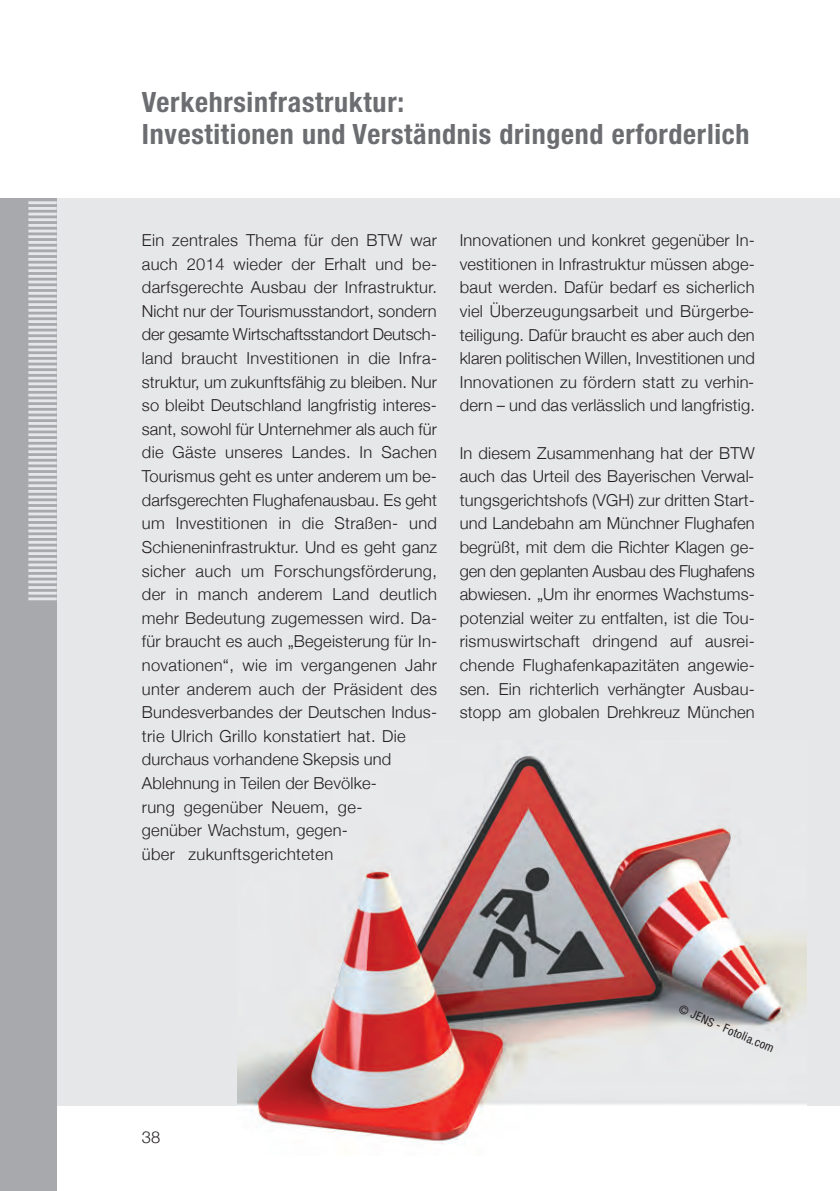
<style>
.page{position:relative;width:840px;height:1191px;background:#fff}
.page>*{position:absolute;margin:0;border:0;box-sizing:border-box;transform-origin:0 0}
.t1{font:700 condensed 28px/32px "Helvetica Neue";letter-spacing:.025em;color:#6c6d70}
.t2{font:300 16.4px/23.6px "Helvetica Neue";letter-spacing:.01em;color:#231f20;text-align:justify}
.t3{font:condensed 12px "Helvetica Neue";color:#231f20}
</style>
<div class="page">
<div style="left:57px;top:198px;width:782px;height:908px;background:#e6e7e9"></div>
<img style="left:237px;top:755px;width:569px;height:389px">
<hr style="left:839px;top:198px;width:1px;height:908px;background:#e6e7e9">
<div style="left:0;top:198px;width:57px;height:993px;background:#a8a9ad"></div>
<hr style="left:28px;top:201px;width:29px;height:3px;background:#e6e7e9">
<hr style="left:28px;top:207px;width:29px;height:3px;background:#e6e7e9">
<hr style="left:28px;top:213px;width:29px;height:2px;background:#e6e7e9">
<hr style="left:28px;top:218px;width:29px;height:3px;background:#e6e7e9">
<hr style="left:28px;top:224px;width:29px;height:3px;background:#e6e7e9">
<hr style="left:28px;top:230px;width:29px;height:2px;background:#e6e7e9">
<hr style="left:28px;top:235px;width:29px;height:3px;background:#e6e7e9">
<hr style="left:28px;top:241px;width:29px;height:3px;background:#e6e7e9">
<hr style="left:28px;top:247px;width:29px;height:2px;background:#e6e7e9">
<hr style="left:28px;top:252px;width:29px;height:3px;background:#e6e7e9">
<hr style="left:28px;top:258px;width:29px;height:3px;background:#e6e7e9">
<hr style="left:28px;top:263px;width:29px;height:3px;background:#e6e7e9">
<hr style="left:28px;top:269px;width:29px;height:3px;background:#e6e7e9">
<hr style="left:28px;top:275px;width:29px;height:3px;background:#e6e7e9">
<hr style="left:28px;top:280px;width:29px;height:3px;background:#e6e7e9">
<hr style="left:28px;top:286px;width:29px;height:3px;background:#e6e7e9">
<hr style="left:28px;top:292px;width:29px;height:3px;background:#e6e7e9">
<hr style="left:28px;top:297px;width:29px;height:3px;background:#e6e7e9">
<hr style="left:28px;top:303px;width:29px;height:3px;background:#e6e7e9">
<hr style="left:28px;top:309px;width:29px;height:3px;background:#e6e7e9">
<hr style="left:28px;top:314px;width:29px;height:3px;background:#e6e7e9">
<hr style="left:28px;top:320px;width:29px;height:3px;background:#e6e7e9">
<hr style="left:28px;top:326px;width:29px;height:3px;background:#e6e7e9">
<hr style="left:28px;top:331px;width:29px;height:3px;background:#e6e7e9">
<hr style="left:28px;top:337px;width:29px;height:3px;background:#e6e7e9">
<hr style="left:28px;top:343px;width:29px;height:3px;background:#e6e7e9">
<hr style="left:28px;top:348px;width:29px;height:3px;background:#e6e7e9">
<hr style="left:28px;top:354px;width:29px;height:3px;background:#e6e7e9">
<hr style="left:28px;top:360px;width:29px;height:2px;background:#e6e7e9">
<hr style="left:28px;top:365px;width:29px;height:3px;background:#e6e7e9">
<hr style="left:28px;top:371px;width:29px;height:3px;background:#e6e7e9">
<hr style="left:28px;top:377px;width:29px;height:2px;background:#e6e7e9">
<hr style="left:28px;top:382px;width:29px;height:3px;background:#e6e7e9">
<hr style="left:28px;top:388px;width:29px;height:3px;background:#e6e7e9">
<hr style="left:28px;top:394px;width:29px;height:2px;background:#e6e7e9">
<hr style="left:28px;top:399px;width:29px;height:3px;background:#e6e7e9">
<hr style="left:28px;top:405px;width:29px;height:3px;background:#e6e7e9">
<hr style="left:28px;top:411px;width:29px;height:2px;background:#e6e7e9">
<hr style="left:28px;top:416px;width:29px;height:3px;background:#e6e7e9">
<hr style="left:28px;top:422px;width:29px;height:3px;background:#e6e7e9">
<hr style="left:28px;top:428px;width:29px;height:2px;background:#e6e7e9">
<hr style="left:28px;top:433px;width:29px;height:3px;background:#e6e7e9">
<hr style="left:28px;top:439px;width:29px;height:3px;background:#e6e7e9">
<hr style="left:28px;top:444px;width:29px;height:3px;background:#e6e7e9">
<hr style="left:28px;top:450px;width:29px;height:3px;background:#e6e7e9">
<hr style="left:28px;top:456px;width:29px;height:3px;background:#e6e7e9">
<hr style="left:28px;top:461px;width:29px;height:3px;background:#e6e7e9">
<hr style="left:28px;top:467px;width:29px;height:3px;background:#e6e7e9">
<hr style="left:28px;top:473px;width:29px;height:3px;background:#e6e7e9">
<hr style="left:28px;top:478px;width:29px;height:3px;background:#e6e7e9">
<hr style="left:28px;top:484px;width:29px;height:3px;background:#e6e7e9">
<hr style="left:28px;top:490px;width:29px;height:3px;background:#e6e7e9">
<hr style="left:28px;top:495px;width:29px;height:3px;background:#e6e7e9">
<hr style="left:28px;top:501px;width:29px;height:3px;background:#e6e7e9">
<hr style="left:28px;top:507px;width:29px;height:3px;background:#e6e7e9">
<hr style="left:28px;top:512px;width:29px;height:3px;background:#e6e7e9">
<hr style="left:28px;top:518px;width:29px;height:3px;background:#e6e7e9">
<hr style="left:28px;top:524px;width:29px;height:3px;background:#e6e7e9">
<hr style="left:28px;top:529px;width:29px;height:3px;background:#e6e7e9">
<hr style="left:28px;top:535px;width:29px;height:3px;background:#e6e7e9">
<hr style="left:28px;top:541px;width:29px;height:2px;background:#e6e7e9">
<hr style="left:28px;top:546px;width:29px;height:3px;background:#e6e7e9">
<hr style="left:28px;top:552px;width:29px;height:3px;background:#e6e7e9">
<hr style="left:28px;top:558px;width:29px;height:2px;background:#e6e7e9">
<hr style="left:28px;top:563px;width:29px;height:3px;background:#e6e7e9">
<hr style="left:28px;top:569px;width:29px;height:3px;background:#e6e7e9">
<hr style="left:28px;top:575px;width:29px;height:2px;background:#e6e7e9">
<hr style="left:28px;top:580px;width:29px;height:3px;background:#e6e7e9">
<hr style="left:28px;top:586px;width:29px;height:3px;background:#e6e7e9">
<hr style="left:28px;top:592px;width:29px;height:2px;background:#e6e7e9">
<hr style="left:28px;top:597px;width:29px;height:3px;background:#e6e7e9">
<h1 class="t1" style="left:142px;top:84px;width:609px">Verkehrsinfrastruktur:<br>Investitionen und Verständnis dringend erforderlich</h1>
<p class="t2" style="left:142px;top:228px;width:297px;text-align:left">Ein zentrales Thema für den BTW war auch 2014 wieder der Erhalt und be&shy;darfsgerechte Ausbau der Infrastruktur.<br>Nicht nur der Tourismusstandort, sondern der gesamte Wirtschaftsstandort Deutsch&shy;land braucht Investitionen in die Infra&shy;struktur, um zukunftsfähig zu bleiben. Nur so bleibt Deutschland langfristig interes&shy;sant, sowohl für Unternehmer als auch für die Gäste unseres Landes. In Sachen Tourismus geht es unter anderem um be&shy;darfsgerechten Flughafenausbau. Es geht um Investitionen in die Straßen- und Schieneninfrastruktur. Und es geht ganz sicher auch um Forschungsförderung, der in manch anderem Land deutlich mehr Bedeutung zugemessen wird. Da&shy;für braucht es auch „Begeisterung für In&shy;novationen“, wie im vergangenen Jahr unter anderem auch der Präsident des Bundesverbandes der Deutschen Indus&shy;trie Ulrich Grillo konstatiert hat. Die durchaus vorhandene Skepsis und Ablehnung in Teilen der Bevölke-<br>rung gegenüber Neuem, ge-<br>genüber Wachstum, gegen-<br>über zukunftsgerichteten</p>
<p class="t2" style="left:459px;top:228px;width:296px">Innovationen und konkret gegenüber In&shy;vestitionen in Infrastruktur müssen abge&shy;baut werden. Dafür bedarf es sicherlich viel Überzeugungsarbeit und Bürgerbe&shy;teiligung. Dafür braucht es aber auch den klaren politischen Willen, Investitionen und Innovationen zu fördern statt zu verhin&shy;dern – und das verlässlich und langfristig.</p>
<p class="t2" style="left:459px;top:440px;width:296px">In diesem Zusammenhang hat der BTW auch das Urteil des Bayerischen Verwal&shy;tungsgerichtshofs (VGH) zur dritten Start&shy;und Landebahn am Münchner Flughafen begrüßt, mit dem die Richter Klagen ge&shy;gen den geplanten Ausbau des Flughafens abwiesen. „Um ihr enormes Wachstums&shy;potenzial weiter zu entfalten, ist die Tou&shy;rismuswirtschaft dringend auf ausrei&shy;chende Flughafenkapazitäten ange wie&shy;sen. Ein richterlich verhängter Ausbau&shy;stopp am globalen Drehkreuz München</p>
<p class="t2" style="left:142px;top:1125px;width:20px">38</p>
<p class="t3" style="left:680px;top:1004px;width:104px;rotate:23deg">© JENS - Fotolia.com</p>
</div>
